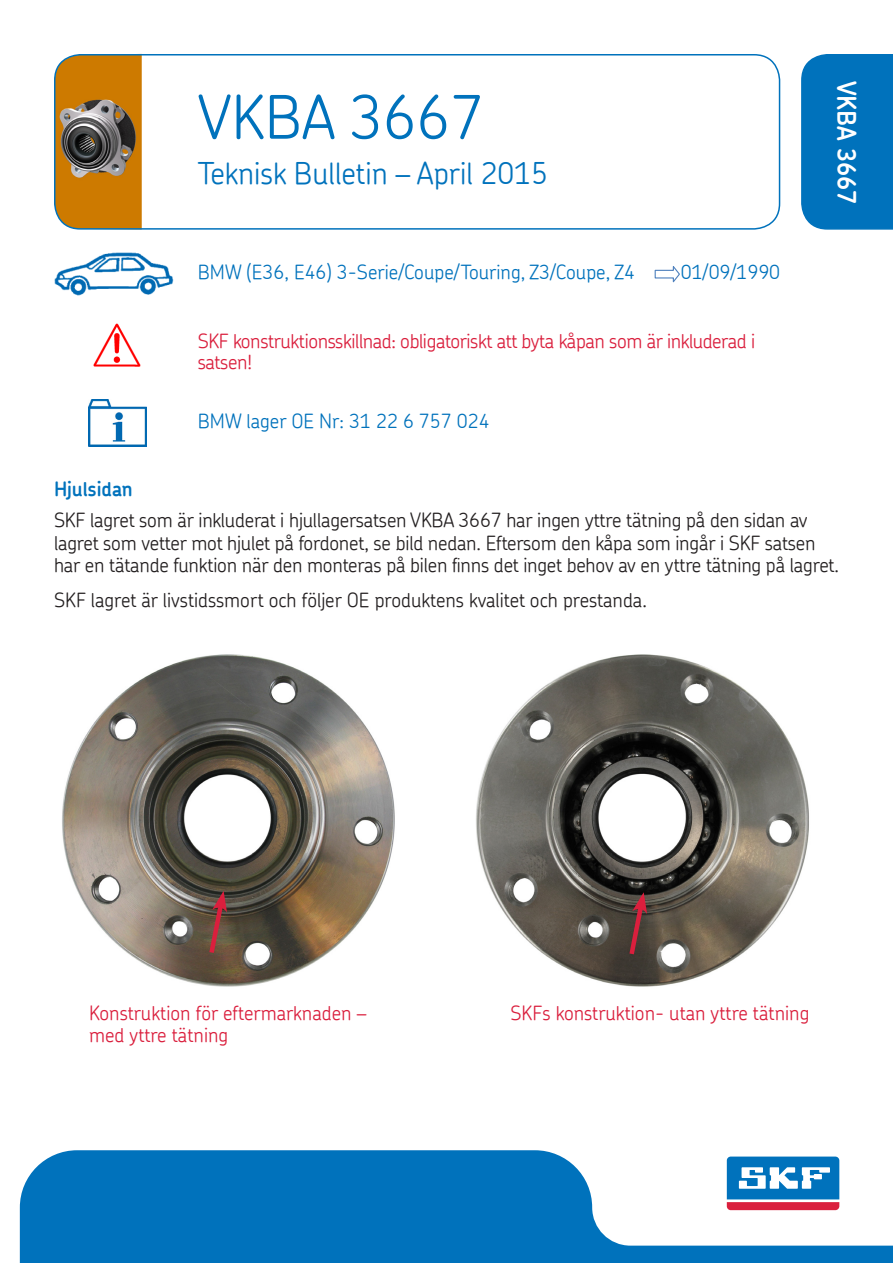
<style>
.page{position:relative;width:893px;height:1263px;background:#fff}
.page>*{position:absolute;margin:0;border:0;box-sizing:border-box;transform-origin:0 0}
.t1{font:300 60px "SKF Chevin";color:#0072bc}
.t2{font:300 30px "SKF Chevin";color:#0072bc}
.t3{font:600 25.5px "SKF Chevin";color:#fff}
.t4{font:300 19.5px/22.5px "SKF Chevin";letter-spacing:-.01em;color:#231f20}
.t5{font:300 19.5px "SKF Chevin";color:#0072bc}
.t6{font:300 19.5px/22.5px "SKF Chevin";color:#da1f3d}
.t7{font:300 19.5px/21px "SKF Chevin";letter-spacing:-.02em;color:#da1f3d}
.t8{font:600 19.5px "SKF Chevin";color:#0072bc}
</style>
<div class="page">
<img style="left:55px;top:54px;width:87px;height:175px">
<div style="left:54px;top:54px;width:726px;height:176px;border:2px solid #0072bc;border-radius:26px"></div>
<img style="left:54px;top:253px;width:119px;height:43px">
<img style="left:93px;top:323px;width:48px;height:44px">
<img style="left:88px;top:399px;width:59px;height:48px">
<div style="left:801px;top:54px;width:92px;height:176px;background:#0072bc"></div>
<img style="left:62px;top:654px;width:333px;height:333px">
<img style="left:476px;top:654px;width:333px;height:333px">
<svg style="left:654px;top:266px;width:26px;height:17px"></svg>
<svg style="left:206px;top:891px;width:21px;height:67px"></svg>
<svg style="left:626px;top:892px;width:21px;height:67px"></svg>
<svg style="left:20px;top:1150px;width:873px;height:113px;fill:#0072bc"></svg>
<svg style="left:724px;top:1154px;width:118px;height:59px"></svg>
<svg style="left:727px;top:1156px;width:112px;height:54px"></svg>
<p class="t1" style="left:198px;top:78px;width:288px">VKBA 3667</p>
<p class="t2" style="left:198px;top:154px;width:352px">Teknisk Bulletin – April 2015</p>
<p class="t5" style="left:198px;top:259px;width:439px">BMW (E36, E46) 3-Serie/Coupe/Touring, Z3/Coupe, Z4</p>
<p class="t5" style="left:681px;top:259px;width:101px">01/09/1990</p>
<p class="t7" style="left:198px;top:330px;width:559px">SKF konstruktionsskillnad: obligatoriskt att byta kåpan som är inkluderad i satsen!</p>
<p class="t5" style="left:198px;top:409px;width:293px">BMW lager OE Nr: 31 22 6 757 024</p>
<p class="t3" style="left:863px;top:81px;width:126px;rotate:90deg">VKBA 3667</p>
<p class="t8" style="left:54px;top:476px;width:80px">Hjulsidan</p>
<p class="t4" style="left:54px;top:509px;width:786px">SKF lagret som är inkluderat i hjullagersatsen VKBA 3667 har ingen yttre tätning på den sidan av lagret som vetter mot hjulet på fordonet, se bild nedan. Eftersom den kåpa som ingår i SKF satsen har en tätande funktion när den monteras på bilen finns det inget behov av en yttre tätning på lagret.</p>
<p class="t4" style="left:54px;top:588px;width:594px">SKF lagret är livstidssmort och följer OE produktens kvalitet och prestanda.</p>
<p class="t6" style="left:89px;top:1001px;width:279px">Konstruktion för eftermarknaden – med yttre tätning</p>
<p class="t6" style="left:510px;top:1001px;width:301px">SKFs konstruktion- utan yttre tätning</p>
</div>
